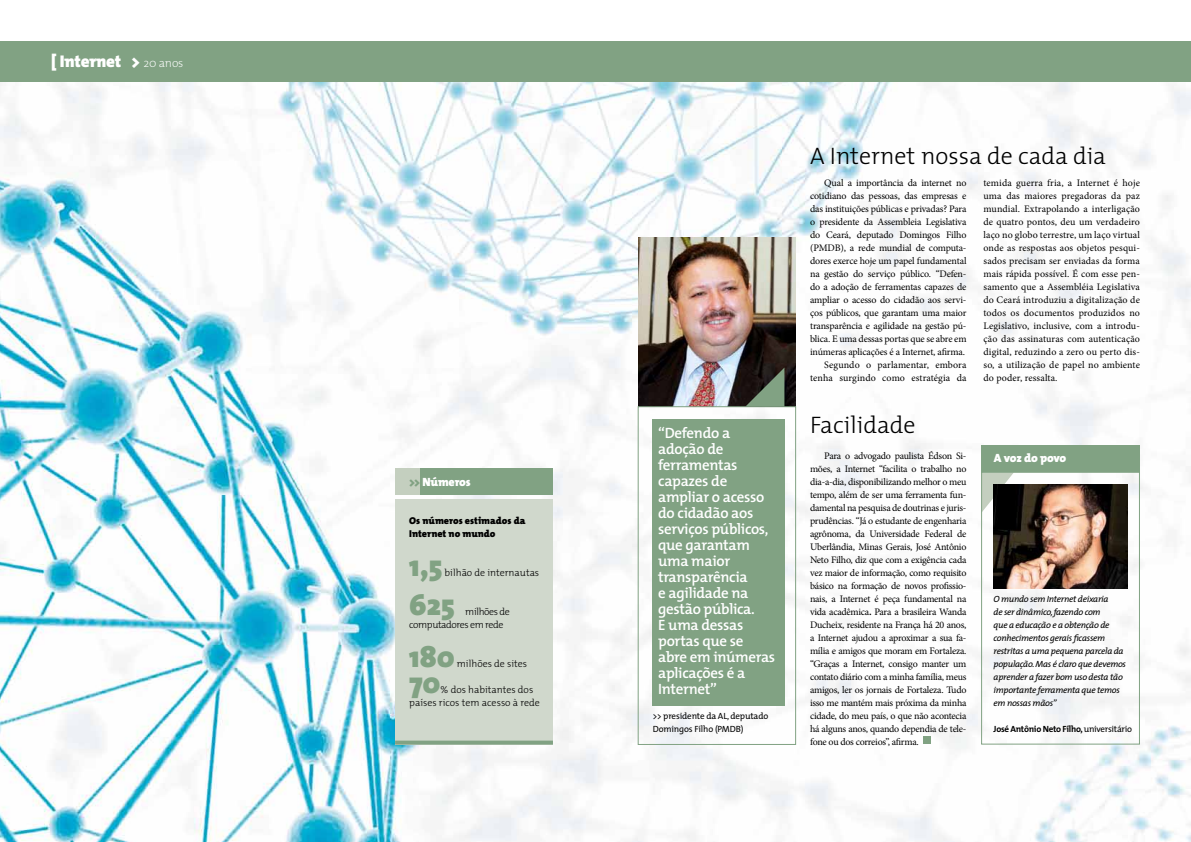
<style>
.page{position:relative;width:1191px;height:842px;background:#fff}
.page>*{position:absolute;margin:0;border:0;box-sizing:border-box;transform-origin:0 0}
.t1{font:800 30px "T Mix";color:#81a283}
.t2{font:300 24px "T Mix";color:#000}
.t3{font:800 17px "T Mix";letter-spacing:-.015em;color:#fff}
.t4{font:600 15px/16px "T Mix";letter-spacing:-.02em;color:#fff}
.t5{font:800 12px "T Mix";letter-spacing:-.015em;color:#fff}
.t6{font:10px/13px "Minion Pro";letter-spacing:-.015em;color:#000;text-align:justify}
.t7{font:300 10px/13px "T Mix";color:#000}
.t8{font:800 10px/13px "T Mix";color:#000}
.t9{font:300 10px/13px "T Mix";letter-spacing:-.04em;color:#000}
.t10{font:italic 9px/13px "T Mix";letter-spacing:-.03em;color:#000}
.t11{font:9px/13px "T Mix";letter-spacing:-.015em;color:#000}
.t12{font:700 9px "T Mix";letter-spacing:-.03em;color:#000}
.s1{font-weight:200;font-size:12px}
.s2{color:#81a283}
.s3{font-weight:700}
.s4{font-weight:400}
</style>
<div class="page">
<img style="left:0;top:82px;width:1191px;height:760px">
<div style="left:0;top:41px;width:1191px;height:41px;background:#81a283"></div>
<div style="left:395px;top:469px;width:146px;height:26px;background:#c4cfbf"></div>
<div style="left:420px;top:469px;width:133px;height:26px;background:#81a283"></div>
<div style="left:395px;top:499px;width:158px;height:246px;background:#d0d8cc"></div>
<svg style="left:395px;top:741px;width:158px;height:4px"></svg>
<img style="left:638px;top:238px;width:158px;height:169px">
<div style="left:652px;top:420px;width:132px;height:286px;background:#81a283"></div>
<div style="left:638px;top:407px;width:157px;height:338px;border:1px solid #81a283"></div>
<svg style="left:745px;top:368px;width:39px;height:39px;background:#4d5a4a"></svg>
<svg style="left:983px;top:474px;width:31px;height:39px"></svg>
<div style="left:981px;top:472px;width:159px;height:273px;border:1px solid #81a283"></div>
<img style="left:993px;top:485px;width:134px;height:104px">
<div style="left:981px;top:446px;width:158px;height:26px;background:#81a283"></div>
<div style="left:923px;top:737px;width:7px;height:7px;background:#81a283"></div>
<h3 class="t3" style="left:51px;top:47px;width:134px">[ Internet &gt; <span class="s1">20 anos</span></h3>
<p class="t5" style="left:409px;top:472px;width:63px"><span class="s2">&gt;&gt;</span> Números</p>
<p class="t8" style="left:409px;top:513px;width:118px">Os números estimados da<br>Internet no mundo</p>
<h1 class="t1" style="left:409px;top:540px;width:35px">1,5</h1>
<p class="t7" style="left:444px;top:565px;width:96px">bilhão de internautas</p>
<h1 class="t1" style="left:409px;top:579px;width:47px">625</h1>
<p class="t9" style="left:409px;top:604px;width:102px;text-indent:56px">milhões de computadores em rede</p>
<h1 class="t1" style="left:409px;top:631px;width:47px">180</h1>
<p class="t7" style="left:457px;top:656px;width:72px">milhões de sites</p>
<h1 class="t1" style="left:409px;top:657px;width:33px">70</h1>
<p class="t7" style="left:409px;top:682px;width:132px;text-indent:31px">% dos habitantes dos países ricos tem acesso à rede</p>
<h3 class="t4" style="left:658px;top:424px;width:119px">“Defendo a adoção de ferramentas capazes de ampliar o acesso do cidadão aos serviços públicos, que garantam uma maior transparência<br>e agilidade na gestão pública.<br>E uma dessas portas que se abre em inúmeras aplicações é a<br>Internet”</h3>
<p class="t11" style="left:652px;top:709px;width:117px">&gt;&gt; presidente da AL, deputado<br>Domingos Filho (PMDB)</p>
<h2 class="t2" style="left:810px;top:136px;width:297px">A I nternet nossa de cada dia</h2>
<p class="t6" style="left:810px;top:176px;width:158px;text-align:right">Qual a importância da internet no cotidiano das pessoas, das empresas e das instituições públicas e privadas? Para o presidente da Assembleia Legislativa do Ceará, deputado Domingos Filho (PMDB), a rede mundial de computa&shy;dores exerce hoje um papel fundamental na gestão do serviço público. “Defen&shy;do a adoção de ferramentas capazes de ampliar o acesso do cidadão aos servi&shy;ços públicos, que garantam uma maior transparência e agilidade na gestão pú&shy;blica. E uma dessas portas que se abre em inúmeras aplicações é a Internet, afirma.<br>Segundo o parlamentar, embora tenha surgindo como estratégia da</p>
<p class="t6" style="left:983px;top:176px;width:158px">temida guerra fria, a Internet é hoje uma das maiores pregadoras da paz mundial. Extrapolando a interligação de quatro pontos, deu um verdadeiro laço no globo terrestre, um laço virtual onde as respostas aos objetos pesqui&shy;sados precisam ser enviadas da forma mais rápida possível. É com esse pen&shy;samento que a Assembléia Legislativa do Ceará introduziu a digitalização de todos os documentos produzidos no Legislativo, inclusive, com a introdu&shy;ção das assinaturas com autenticação digital, reduzindo a zero ou perto dis&shy;so, a utilização de papel no ambiente do poder, ressalta.</p>
<h2 class="t2" style="left:810px;top:405px;width:107px">Facilidade</h2>
<p class="t6" style="left:810px;top:449px;width:158px;text-indent:14px">Para o advogado paulista Édson Si&shy;mões, a Internet “facilita o trabalho no dia-a-dia, disponibilizando melhor o meu tempo, além de ser uma ferramenta fun&shy;damental na pesquisa de doutrinas e juris&shy;prudências. “Já o estudante de engenharia agrônoma, da Universidade Federal de Uberlândia, Minas Gerais, José Antônio Neto Filho, diz que com a exigência cada vez maior de informação, como requisito básico na formação de novos profissio&shy;nais, a Internet é peça fundamental na vida acadêmica<span class="s3">.</span> Para a brasileira Wanda Ducheix, residente na França há 20 anos, a Internet ajudou a aproximar a sua fa&shy;mília e amigos que moram em Fortaleza. “Graças a Internet, consigo manter um contato diário com a minha família, meus amigos, ler os jornais de Fortaleza. Tudo isso me mantém mais próxima da minha cidade, do meu país, o que não acontecia há alguns anos, quando dependia de tele&shy;fone ou dos correios”, afirma.</p>
<p class="t5" style="left:993px;top:448px;width:74px">A voz do povo</p>
<p class="t10" style="left:993px;top:592px;width:134px">O mundo sem Internet deixaria<br>de ser dinâmico, fazendo com<br>que a educação e a obtenção de conhecimentos gerais ficassem restritas a uma pequena parcela da população. Mas é claro que devemos aprender a fazer bom uso desta tão importante ferramenta que temos em nossas mãos”</p>
<p class="t12" style="left:993px;top:721px;width:140px">José Antônio Neto Filho, <span class="s4">universitário</span></p>
</div>
